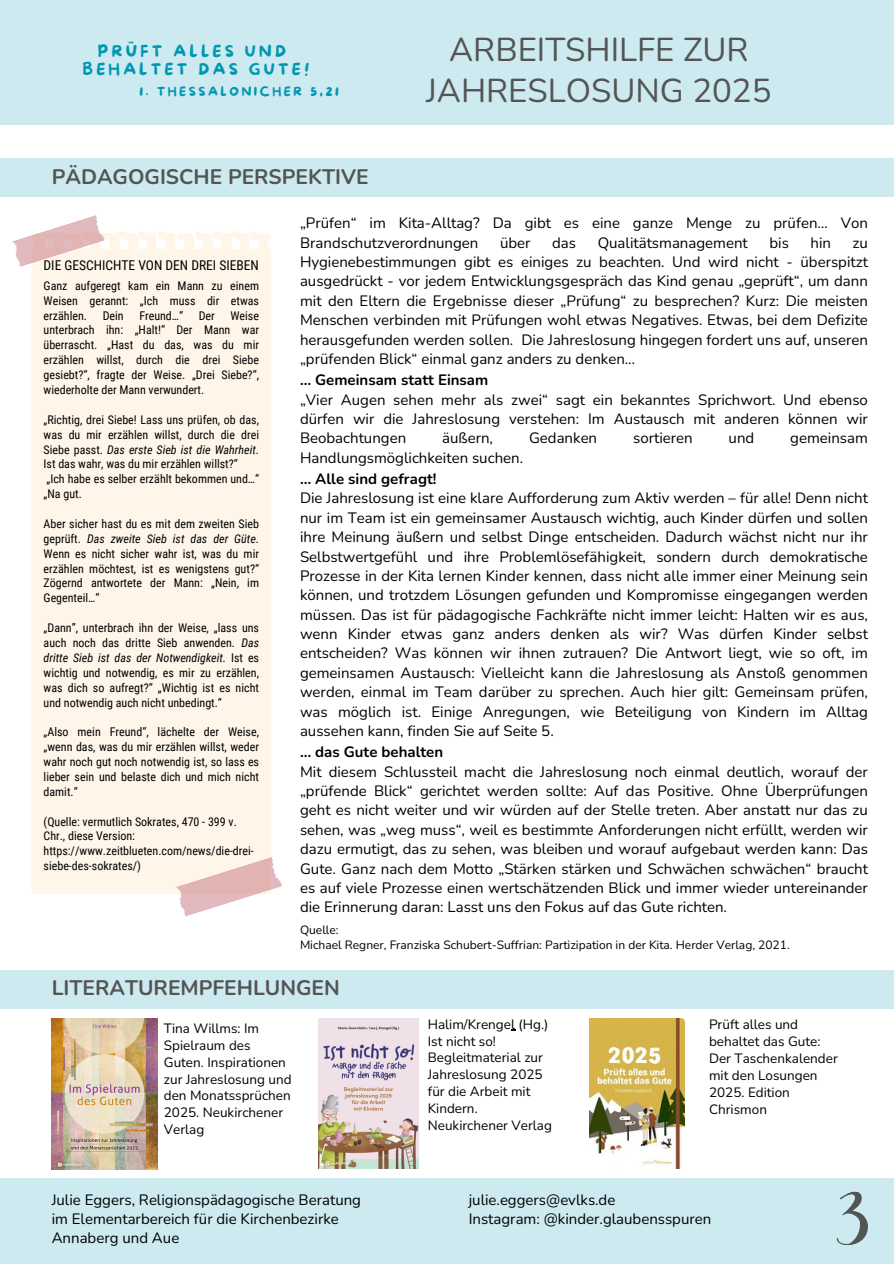
<style>
.page{position:relative;width:894px;height:1264px;background:#fff}
.page>*{position:absolute;margin:0;border:0;box-sizing:border-box;transform-origin:0 0}
.t1{font:33px/40.5px "Nunito";color:#545454;text-align:center}
.t2{font:700 21px "Nunito";color:#545454}
.t3{font:15.75px/18px "More Sugar";letter-spacing:.205em;color:#0097b2;text-align:center}
.t4{font:15px/19.4px "Nunito";color:#000}
.t5{font:13.5px/16.8px "Nunito";color:#000}
.t6{font:13.5px "Roboto Condensed";color:#000}
.t7{font:12.3px "More Sugar";letter-spacing:.205em;color:#0097b2}
.t8{font:12px/14.9px "Roboto Condensed";color:#000;text-align:justify}
.t9{font:12px "Nunito";color:#000}
.s1{font-style:italic}
.s2{font-weight:700}
</style>
<div class="page">
<div style="left:0;top:0;width:893px;height:124px;background:#cceaef"></div>
<div style="left:0;top:1178px;width:893px;height:85px;background:#cceaef"></div>
<div style="left:0;top:158px;width:893px;height:39px;background:#cceaef"></div>
<div style="left:31px;top:231px;width:240px;height:310px;background:#fff6e9"></div>
<svg style="left:12px;top:215px;width:94px;height:52px"></svg>
<div style="left:0;top:969px;width:893px;height:39px;background:#cceaef"></div>
<img style="left:52px;top:1018px;width:105px;height:151px">
<img style="left:318px;top:1018px;width:100px;height:150px">
<svg style="left:31px;top:541px;width:240px;height:353px;background:#fff6e9"></svg>
<svg style="left:175px;top:856px;width:108px;height:61px"></svg>
<svg style="left:836px;top:1191px;width:31px;height:53px"></svg>
<img style="left:589px;top:1018px;width:95px;height:150px">
<p class="t3" style="left:82px;top:43px;width:228px">PRÜFT ALLES UND<br>BEHALTET DAS GUTE!</p>
<p class="t7" style="left:139px;top:85px;width:201px">1. THESSALONICHER 5,21</p>
<p class="t2" style="left:52px;top:162px;width:318px">PÄDAGOGISCHE PERSPEKTIVE</p>
<p class="t1" style="left:426px;top:30px;width:347px">ARBEITSHILFE ZUR<br>JAHRESLOSUNG 2025</p>
<h2 class="t6" style="left:44px;top:258px;width:217px">DIE GESCHICHTE VON DEN DREI SIEBEN</h2>
<p class="t8" style="left:44px;top:278px;width:217px">Ganz aufgeregt kam ein Mann zu einem Weisen gerannt: „Ich muss dir etwas erzählen.</p>
<p class="t8" style="left:103px;top:308px;width:22px">Dein</p>
<p class="t8" style="left:139px;top:308px;width:45px">Freund…“</p>
<p class="t8" style="left:199px;top:308px;width:18px">Der</p>
<p class="t8" style="left:44px;top:308px;width:217px;text-indent:187px">Weise unterbrach ihn: „Halt!“ Der Mann war überrascht. „Hast du das, was du mir erzählen willst, durch die drei Siebe gesiebt?“, fragte der Weise. „Drei Siebe?“, wiederholte der Mann verwundert.</p>
<p class="t8" style="left:44px;top:412px;width:217px">„Richtig, drei Siebe! Lass uns prüfen, ob das, was du mir erzählen willst, durch die drei Siebe passt. <span class="s1">Das erste Sieb ist die Wahrheit</span>.<br>Ist das wahr, was du mir erzählen willst?“</p>
<h4 class="t8" style="left:44px;top:472px;width:217px">„Ich habe es selber erzählt bekommen und…“ „Na gut.</h4>
<h4 class="t8" style="left:44px;top:516px;width:217px">Aber sicher hast du es mit dem zweiten Sieb geprüft. <span class="s1">Das zweite Sieb ist das der Güte</span>.<br>Wenn es nicht sicher wahr ist, was du mir erzählen möchtest, ist es wenigstens gut?“ Zögernd antwortete der Mann: „Nein, im Gegenteil…“</h4>
<h4 class="t8" style="left:44px;top:620px;width:217px">„Dann”, unterbrach ihn der Weise, „lass uns auch noch das dritte Sieb anwenden. <span class="s1">Das dritte Sieb ist das der Notwendigkeit.</span> Ist es wichtig und notwendig, es mir zu erzählen, was dich so aufregt?“ „Wichtig ist es nicht und notwendig auch nicht unbedingt.“</h4>
<p class="t8" style="left:44px;top:724px;width:217px">„Also mein Freund“, lächelte der Weise, „wenn das, was du mir erzählen willst, weder wahr noch gut noch notwendig ist, so lass es lieber sein und belaste dich und mich nicht damit.“</p>
<p class="t8" style="left:44px;top:814px;width:212px;text-align:left">(Quelle: vermutlich Sokrates, 470 - 399 v.<br>Chr., diese Version: https://www.zeitblueten.com/news/die-drei&shy;siebe-des-sokrates/)</p>
<h1 class="t4" style="left:300px;top:213px;width:569px">„Prüfen“ im Kita-Alltag? Da gibt es eine ganze Menge zu prüfen… Von<br>Brandschutzverordnungen</h1>
<h1 class="t4" style="left:500px;top:233px;width:32px">über</h1>
<h1 class="t4" style="left:552px;top:233px;width:25px">das</h1>
<h1 class="t4" style="left:597px;top:233px;width:152px">Qualitätsmanagement</h1>
<h1 class="t4" style="left:769px;top:233px;width:21px">bis</h1>
<h1 class="t4" style="left:810px;top:233px;width:22px">hin</h1>
<h1 class="t4" style="left:300px;top:233px;width:569px;text-align:justify;text-indent:552px">zu Hygienebestimmungen gibt es einiges zu beachten. Und wird nicht - überspitzt ausgedrückt - vor jedem Entwicklungsgespräch das Kind genau „geprüft“, um dann mit den Eltern die Ergebnisse dieser „Prüfung“ zu besprechen? Kurz: Die meisten Menschen verbinden mit Prüfungen wohl etwas Negatives. Etwas, bei dem Defizite herausgefunden werden sollen. Die Jahreslosung hingegen fordert uns auf, unseren</h1>
<h3 class="t4" style="left:300px;top:348px;width:336px;line-height:21.3px">„prüfenden Blick“ einmal ganz anders zu denken… <span class="s2">… Gemeinsam statt Einsam</span></h3>
<h3 class="t4" style="left:300px;top:390px;width:569px;text-align:justify">„Vier Augen sehen mehr als zwei“ sagt ein bekanntes Sprichwort. Und ebenso dürfen wir die Jahreslosung verstehen: Im Austausch mit anderen können wir Beobachtungen</h3>
<h3 class="t4" style="left:442px;top:428px;width:52px">äußern,</h3>
<h3 class="t4" style="left:529px;top:428px;width:70px">Gedanken</h3>
<h3 class="t4" style="left:633px;top:428px;width:61px">sortieren</h3>
<h3 class="t4" style="left:728px;top:428px;width:27px">und</h3>
<h3 class="t4" style="left:790px;top:428px;width:79px">gemeinsam</h3>
<h3 class="t4" style="left:300px;top:447px;width:224px;line-height:21.3px">Handlungsmöglichkeiten suchen. <span class="s2">… Alle sind gefragt!</span></h3>
<h3 class="t4" style="left:300px;top:488px;width:569px">Die Jahreslosung ist eine klare Aufforderung zum Aktiv werden – für alle! Denn nicht nur im Team ist ein gemeinsamer Austausch wichtig, auch Kinder dürfen und sollen</h3>
<h5 class="t4" style="left:300px;top:527px;width:569px;text-align:justify">ihre Meinung äußern und selbst Dinge entscheiden. Dadurch wächst nicht nur ihr Selbstwertgefühl und ihre Problemlösefähigkeit, sondern durch demokratische Prozesse in der Kita lernen Kinder kennen, dass nicht alle immer einer Meinung sein können, und trotzdem Lösungen gefunden und Kompromisse eingegangen werden müssen. Das ist für pädagogische Fachkräfte nicht immer leicht: Halten wir es aus, wenn Kinder etwas ganz anders denken als wir? Was dürfen Kinder selbst entscheiden? Was können wir ihnen zutrauen? Die Antwort liegt, wie so oft, im gemeinsamen Austausch: Vielleicht kann die Jahreslosung als Anstoß genommen werden, einmal im Team darüber zu sprechen. Auch hier gilt: Gemeinsam prüfen, was möglich ist. Einige Anregungen, wie Beteiligung von Kindern im Alltag aussehen kann, finden Sie auf Seite 5.</h5>
<h5 class="t4" style="left:300px;top:742px;width:569px"><span class="s2">… das Gute behalten<br></span>Mit diesem Schlussteil macht die Jahreslosung noch einmal deutlich, worauf der „prüfende Blick“ gerichtet werden sollte: Auf das Positive. Ohne Überprüfungen</h5>
<h2 class="t4" style="left:300px;top:800px;width:569px;text-align:justify">geht es nicht weiter und wir würden auf der Stelle treten. Aber anstatt nur das zu sehen, was „weg muss“, weil es bestimmte Anforderungen nicht erfüllt, werden wir dazu ermutigt, das zu sehen, was bleiben und worauf aufgebaut werden kann: Das Gute. Ganz nach dem Motto „Stärken stärken und Schwächen schwächen“ braucht es auf viele Prozesse einen wertschätzenden Blick und immer wieder untereinander die Erinnerung daran: Lasst uns den Fokus auf das Gute richten.</h2>
<p class="t9" style="left:300px;top:921px;width:40px">Quelle:</p>
<p class="t9" style="left:300px;top:936px;width:491px">Michael Regner, Franziska Schubert-Suffrian: Partizipation in der Kita. Herder Verlag, 2021.</p>
<p class="t2" style="left:52px;top:974px;width:289px">LITERATUREMPFEHLUNGEN</p>
<p class="t5" style="left:164px;top:1020px;width:129px">Tina Willms: Im<br>Spielraum des<br>Guten. Inspirationen zur Jahreslosung und den Monatssprüchen<br>2025. Neukirchener<br>Verlag</p>
<p class="t5" style="left:427px;top:1015px;width:126px">Halim/Krengel (Hg.)<br>Ist nicht so!<br>Begleitmaterial zur<br>Jahreslosung 2025 für die Arbeit mit<br>Kindern.<br>Neukirchener Verlag</p>
<p class="t5" style="left:708px;top:1016px;width:130px">Prüft alles und behaltet das Gute:<br>Der Taschenkalender mit den Losungen<br>2025. Edition<br>Chrismon</p>
<p class="t4" style="left:52px;top:1189px;width:311px">Julie Eggers, Religionspädagogische Beratung im Elementarbereich für die Kirchenbezirke<br>Annaberg und Aue</p>
<h5 class="t4" style="left:468px;top:1189px;width:244px">julie.eggers@evlks.de<br>Instagram: @kinder.glaubensspuren</h5>
</div>
